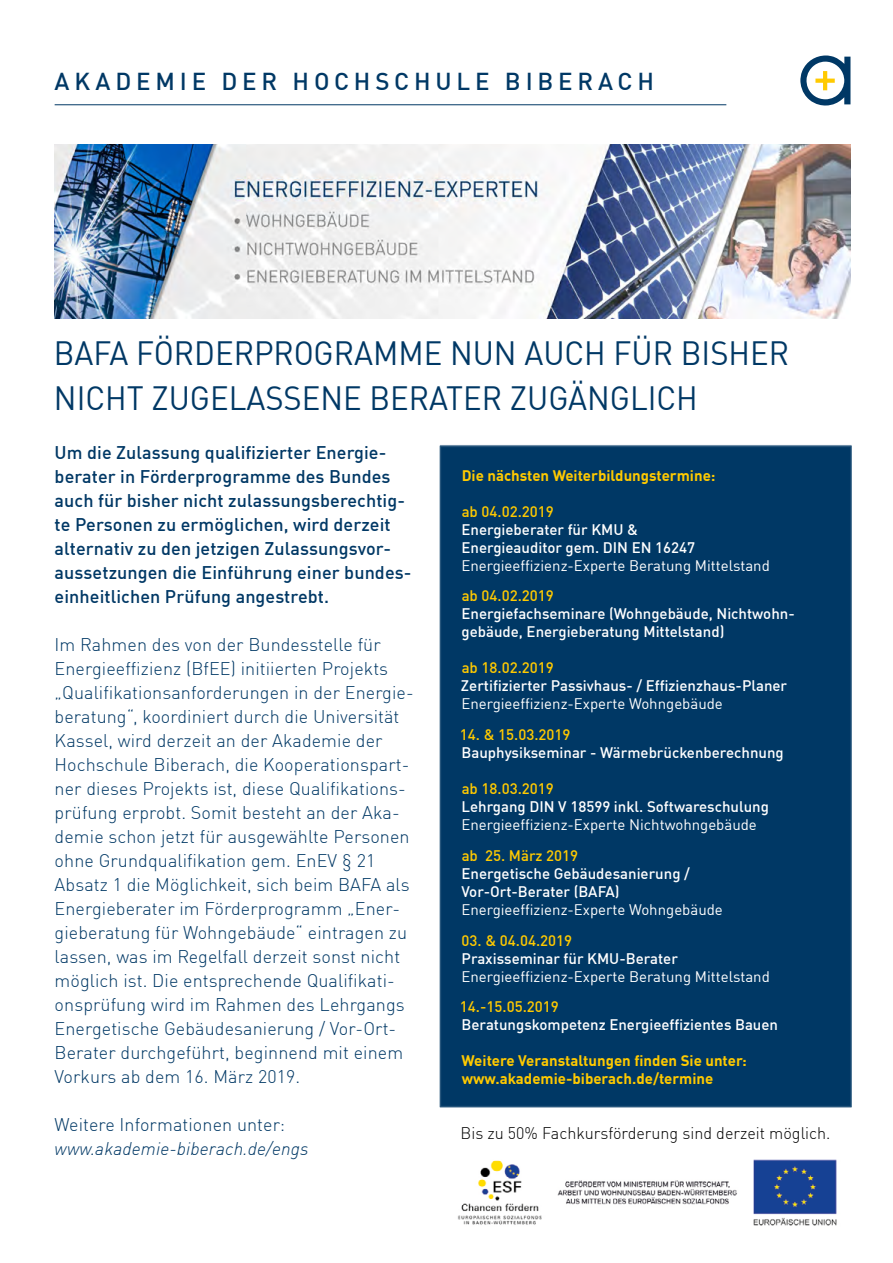
<style>
.page{position:relative;width:893px;height:1263px;background:#fff}
.page>*{position:absolute;margin:0;border:0;box-sizing:border-box;transform-origin:0 0}
.t1{font:33px/45px "DIN";color:#003865;scale:.94 1}
.t2{font:500 24px "DIN";letter-spacing:.2em;color:#003865}
.t3{font:300 18px/24px "DIN";letter-spacing:.005em;color:#003865}
.t4{font:500 18px/24px "DIN";letter-spacing:.005em;color:#003865}
.t5{font:italic 300 18px "DIN";letter-spacing:.005em;color:#003865}
.t6{font:300 16.5px "DIN";color:#000}
.t7{font:500 15px/18px "DIN";color:#fff}
.t8{font:15px "DIN";color:#fff}
.t9{font:500 15px "DIN";color:#ffca00}
.t10{font:700 15px/18px "DIN";color:#ffca00}
</style>
<div class="page">
<img style="left:54px;top:144px;width:796px;height:175px">
<svg style="left:800px;top:56px;width:50px;height:50px"></svg>
<hr style="left:55px;top:105px;width:671px;height:1px;background:#003865">
<div style="left:439px;top:445px;width:413px;height:663px;background:#003865;border:2px solid #003865"></div>
<img style="left:458px;top:1159px;width:379px;height:67px">
<h2 class="t2" style="left:55px;top:66px;width:601px">AKADEMIE DER HOCHSCHULE BIBERACH</h2>
<h1 class="t1" style="left:54px;top:330px;width:784px">BAFA FÖRDERPROGRAMME NUN AUCH FÜR BISHER<br>NICHT ZUGELASSENE BERATER ZUGÄNGLICH</h1>
<p class="t4" style="left:55px;top:440px;width:358px">Um die Zulassung qualifizierter Energie&shy;berater in Förderprogramme des Bundes auch für bisher nicht zulassungsberechtig&shy;te Personen zu ermöglichen, wird derzeit alternativ zu den jetzigen Zulassungsvor&shy;aussetzungen die Einführung einer bundes&shy;einheitlichen Prüfung angestrebt.</p>
<p class="t3" style="left:55px;top:632px;width:361px">Im Rahmen des von der Bundesstelle für Energieeffizienz (BfEE) initiierten Projekts „Qualifikationsanforderungen in der Energie&shy;beratung“, koordiniert durch die Universität Kassel, wird derzeit an der Akademie der Hochschule Biberach, die Kooperationspart&shy;ner dieses Projekts ist, diese Qualifikations&shy;prüfung erprobt. Somit besteht an der Aka&shy;demie schon jetzt für ausgewählte Personen ohne Grundqualifikation gem. EnEV § 21<br>Absatz 1 die Möglichkeit, sich beim BAFA als Energieberater im Förderprogramm „Ener&shy;gieberatung für Wohngebäude“ eintragen zu lassen, was im Regelfall derzeit sonst nicht möglich ist. Die entsprechende Qualifikati&shy;onsprüfung wird im Rahmen des Lehrgangs Energetische Gebäudesanierung / Vor-Ort-Berater durchgeführt, beginnend mit einem Vorkurs ab dem 16. März 2019.</p>
<p class="t3" style="left:55px;top:1112px;width:232px">Weitere Informationen unter:</p>
<p class="t5" style="left:55px;top:1137px;width:256px">www.akademie-biberach.de/engs</p>
<p class="t10" style="left:462px;top:466px;width:255px">Die nächsten Weiterbildungstermine:</p>
<p class="t9" style="left:462px;top:502px;width:94px">ab 04.02.2019</p>
<p class="t7" style="left:462px;top:520px;width:235px">Energieberater für KMU &amp;<br>Energieauditor gem. DIN EN 16247</p>
<p class="t8" style="left:461px;top:556px;width:310px">Energieeffizienz-Experte Beratung Mittelstand</p>
<p class="t9" style="left:462px;top:586px;width:94px">ab 04.02.2019</p>
<p class="t7" style="left:461px;top:604px;width:335px">Energiefachseminare (Wohngebäude, Nichtwohn&shy;gebäude, Energieberatung Mittelstand)</p>
<p class="t9" style="left:462px;top:658px;width:94px">ab 18.02.2019</p>
<p class="t7" style="left:461px;top:676px;width:328px">Zertifizierter Passivhaus- / Effizienzhaus-Planer</p>
<p class="t8" style="left:461px;top:695px;width:263px">Energieeffizienz-Experte Wohngebäude</p>
<p class="t9" style="left:460px;top:725px;width:112px">14. &amp; 15.03.2019</p>
<p class="t7" style="left:462px;top:743px;width:324px">Bauphysikseminar - Wärmebrückenberechnung</p>
<p class="t9" style="left:462px;top:779px;width:94px">ab 18.03.2019</p>
<p class="t7" style="left:462px;top:797px;width:309px">Lehrgang DIN V 18599 inkl. Softwareschulung</p>
<p class="t8" style="left:461px;top:815px;width:297px">Energieeffizienz-Experte Nichtwohngebäude</p>
<p class="t9" style="left:462px;top:846px;width:118px">ab 25. März 2019</p>
<p class="t7" style="left:461px;top:864px;width:230px">Energetische Gebäudesanierung /<br>Vor-Ort-Berater (BAFA)</p>
<p class="t8" style="left:461px;top:900px;width:263px">Energieeffizienz-Experte Wohngebäude</p>
<p class="t9" style="left:462px;top:931px;width:112px">03. &amp; 04.04.2019</p>
<p class="t7" style="left:462px;top:949px;width:218px">Praxisseminar für KMU-Berater</p>
<p class="t8" style="left:461px;top:967px;width:310px">Energieeffizienz-Experte Beratung Mittelstand</p>
<p class="t9" style="left:460px;top:997px;width:100px">14.-15.05.2019</p>
<p class="t7" style="left:462px;top:1015px;width:318px">Beratungskompetenz Energieeffizientes Bauen</p>
<p class="t10" style="left:462px;top:1051px;width:287px">Weitere Veranstaltungen finden Sie unter: www.akademie-biberach.de/termine</p>
<p class="t6" style="left:461px;top:1122px;width:371px">Bis zu 50% Fachkursförderung sind derzeit möglich.</p>
</div>
